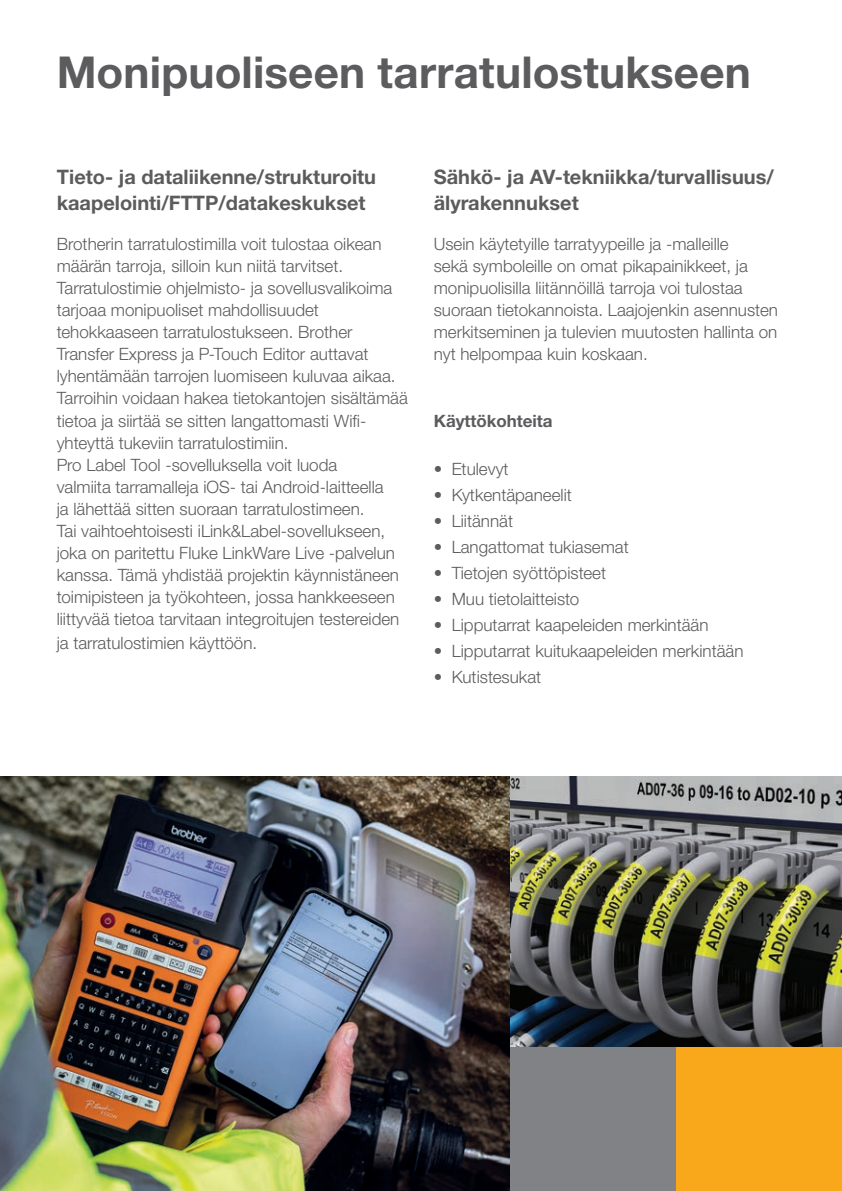
<style>
.page{position:relative;width:842px;height:1191px;background:#fff}
.page>*{position:absolute;margin:0;border:0;box-sizing:border-box;transform-origin:0 0}
.t1{font:700 44px "Helvetica Neue LTW1 G";letter-spacing:.005em;color:#5c5c5f}
.t2{font:700 20px/26px "Helvetica Neue LTW1 G";color:#5c5c5f}
.t3{font:300 17px/22px "Helvetica Neue LTW1 G";color:#5c5c5f}
.t4{font:700 17px "Helvetica Neue LTW1 G";color:#5c5c5f}
</style>
<div class="page">
<img style="left:0;top:777px;width:510px;height:414px">
<img style="left:510px;top:777px;width:332px;height:270px">
<div style="left:510px;top:1047px;width:166px;height:144px;background:#808285"></div>
<div style="left:676px;top:1047px;width:166px;height:144px;background:#f9a71b"></div>
<h1 class="t1" style="left:57px;top:45px;width:696px">Monipuoliseen tarratulostukseen</h1>
<p class="t2" style="left:57px;top:164px;width:321px">Tieto- ja dataliikenne/strukturoitu kaapelointi/FTTP/datakeskukset</p>
<p class="t3" style="left:57px;top:233px;width:353px">Brotherin tarratulostimilla voit tulostaa oikean määrän tarroja, silloin kun niitä tarvitset.<br>Tarratulostimie ohjelmisto- ja sovellusvalikoima tarjoaa monipuoliset mahdollisuudet tehokkaaseen tarratulostukseen. Brother Transfer Express ja P-Touch Editor auttavat lyhentämään tarrojen luomiseen kuluvaa aikaa.<br>Tarroihin voidaan hakea tietokantojen sisältämää tietoa ja siirtää se sitten langattomasti Wifi&shy;yhteyttä tukeviin tarratulostimiin.<br>Pro Label Tool -sovelluksella voit luoda<br>valmiita tarramalleja iOS- tai Android-laitteella<br>ja lähettää sitten suoraan tarratulostimeen.<br>Tai vaihtoehtoisesti iLink&amp;Label-sovellukseen, joka on paritettu Fluke LinkWare Live -palvelun kanssa. Tämä yhdistää projektin käynnistäneen toimipisteen ja työkohteen, jossa hankkeeseen liittyvää tietoa tarvitaan integroitujen testereiden</p>
<p class="t3" style="left:57px;top:631px;width:202px">ja tarratulostimien käyttöön.</p>
<p class="t2" style="left:434px;top:164px;width:342px">Sähkö- ja AV-tekniikka/turvallisuus/ älyrakennukset</p>
<p class="t3" style="left:434px;top:233px;width:346px">Usein käytetyille tarratyypeille ja -malleille<br>sekä symboleille on omat pikapainikkeet, ja monipuolisilla liitännöillä tarroja voi tulostaa suoraan tietokannoista. Laajojenkin asennusten merkitseminen ja tulevien muutosten hallinta on nyt helpompaa kuin koskaan.</p>
<p class="t4" style="left:434px;top:410px;width:120px">Käyttökohteita</p>
<p class="t3" style="left:434px;top:458px;width:76px">• Etulevyt</p>
<p class="t3" style="left:434px;top:484px;width:140px">• Kytkentäpaneelit</p>
<p class="t3" style="left:434px;top:510px;width:81px">• Liitännät</p>
<p class="t3" style="left:434px;top:536px;width:196px">• Langattomat tukiasemat</p>
<p class="t3" style="left:434px;top:562px;width:174px">• Tietojen syöttöpisteet</p>
<p class="t3" style="left:434px;top:588px;width:147px">• Muu tietolaitteisto</p>
<p class="t3" style="left:434px;top:614px;width:276px">• Lipputarrat kaapeleiden merkintään</p>
<p class="t3" style="left:434px;top:640px;width:311px">• Lipputarrat kuitukaapeleiden merkintään</p>
<p class="t3" style="left:434px;top:666px;width:109px">• Kutistesukat</p>
</div>
